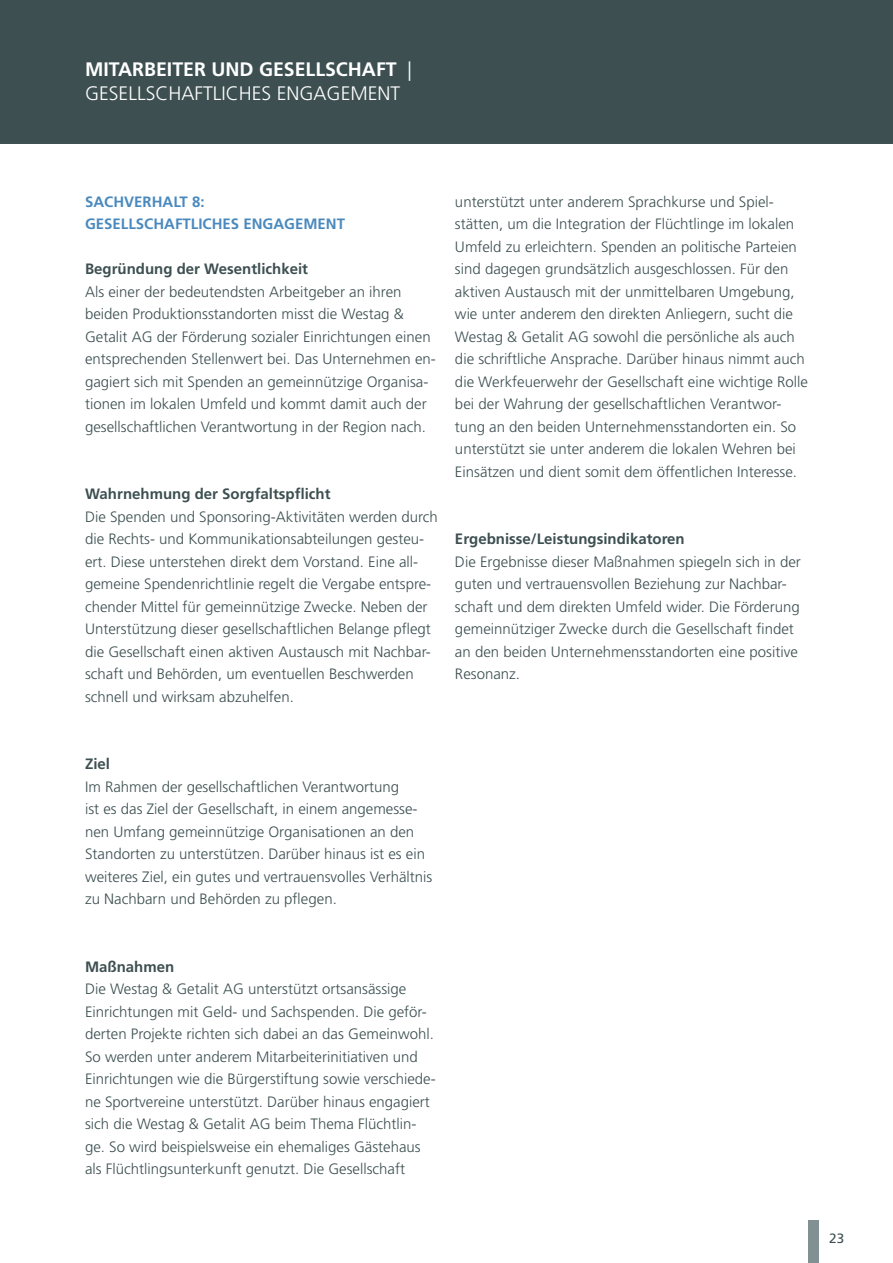
<style>
.page{position:relative;width:893px;height:1263px;background:#fff}
.page>*{position:absolute;margin:0;border:0;box-sizing:border-box;transform-origin:0 0}
.t1{font:300 19.5px/23.4px "Frutiger LT Pro";color:#fff}
.t2{font:300 15px/22.5px "Frutiger LT Pro";color:#3d4f51}
.t3{font:700 15px "Frutiger LT Pro";color:#3d4f51}
.t4{font:700 15px/22.5px "Frutiger LT Pro";color:#4a89be}
.t5{font:13.5px "Frutiger LT Pro";color:#3d4f51}
.s1{font-weight:700}
</style>
<div class="page">
<div style="left:0;top:0;width:893px;height:145px;background:#3d4f51"></div>
<hr style="left:0;top:144px;width:893px;height:1px;background:#fff">
<div style="left:808px;top:1220px;width:11px;height:43px;background:#809093"></div>
<h1 class="t1" style="left:85px;top:58px;width:328px"><span class="s1">MITARBEITER UND GESELLSCHAFT</span> |<br>GESELLSCHAFTLICHES ENGAGEMENT</h1>
<p class="t4" style="left:85px;top:190px;width:262px">SACHVERHALT 8:<br>GESELLSCHAFTLICHES ENGAGEMENT</p>
<p class="t3" style="left:85px;top:260px;width:225px">Begründung der Wesentlichkeit</p>
<p class="t2" style="left:85px;top:281px;width:352px">Als einer der bedeutendsten Arbeitgeber an ihren beiden Produktionsstandorten misst die Westag &amp; Getalit AG der Förderung sozialer Einrichtungen einen entsprechenden Stellenwert bei. Das Unternehmen en&shy;gagiert sich mit Spenden an gemeinnützige Organisa&shy;tionen im lokalen Umfeld und kommt damit auch der gesellschaftlichen Verantwortung in der Region nach.</p>
<p class="t3" style="left:85px;top:485px;width:247px">Wahrnehmung der Sorgfaltspflicht</p>
<p class="t2" style="left:85px;top:506px;width:354px">Die Spenden und Sponsoring-Aktivitäten werden durch die Rechts- und Kommunikationsabteilungen gesteu&shy;ert. Diese unterstehen direkt dem Vorstand. Eine all&shy;gemeine Spendenrichtlinie regelt die Vergabe entspre&shy;chender Mittel für gemeinnützige Zwecke. Neben der Unterstützung dieser gesellschaftlichen Belange pflegt die Gesellschaft einen aktiven Austausch mit Nachbar&shy;schaft und Behörden, um eventuellen Beschwerden schnell und wirksam abzuhelfen.</p>
<p class="t2" style="left:455px;top:191px;width:354px">unterstützt unter anderem Sprachkurse und Spiel&shy;stätten, um die Integration der Flüchtlinge im lokalen Umfeld zu erleichtern. Spenden an politische Parteien sind dagegen grundsätzlich ausgeschlossen. Für den aktiven Austausch mit der unmittelbaren Umgebung, wie unter anderem den direkten Anliegern, sucht die Westag &amp; Getalit AG sowohl die persönliche als auch die schriftliche Ansprache. Darüber hinaus nimmt auch die Werkfeuerwehr der Gesellschaft eine wichtige Rolle bei der Wahrung der gesellschaftlichen Verantwor&shy;tung an den beiden Unternehmensstandorten ein. So unterstützt sie unter anderem die lokalen Wehren bei Einsätzen und dient somit dem öffentlichen Interesse.</p>
<p class="t3" style="left:455px;top:530px;width:231px">Ergebnisse/Leistungsindikatoren</p>
<p class="t2" style="left:455px;top:551px;width:347px">Die Ergebnisse dieser Maßnahmen spiegeln sich in der guten und vertrauensvollen Beziehung zur Nachbar&shy;schaft und dem direkten Umfeld wider. Die Förderung gemeinnütziger Zwecke durch die Gesellschaft findet an den beiden Unternehmensstandorten eine positive Resonanz.</p>
<p class="t3" style="left:85px;top:755px;width:27px">Ziel</p>
<p class="t2" style="left:85px;top:776px;width:349px">Im Rahmen der gesellschaftlichen Verantwortung<br>ist es das Ziel der Gesellschaft, in einem angemesse&shy;nen Umfang gemeinnützige Organisationen an den Standorten zu unterstützen. Darüber hinaus ist es ein weiteres Ziel, ein gutes und vertrauensvolles Verhältnis zu Nachbarn und Behörden zu pflegen.</p>
<p class="t3" style="left:85px;top:958px;width:91px">Maßnahmen</p>
<p class="t2" style="left:85px;top:978px;width:352px">Die Westag &amp; Getalit AG unterstützt ortsansässige Einrichtungen mit Geld- und Sachspenden. Die geför&shy;derten Projekte richten sich dabei an das Gemeinwohl.<br>So werden unter anderem Mitarbeiterinitiativen und Einrichtungen wie die Bürgerstiftung sowie verschiede&shy;ne Sportvereine unterstützt. Darüber hinaus engagiert sich die Westag &amp; Getalit AG beim Thema Flüchtlin&shy;ge. So wird beispielsweise ein ehemaliges Gästehaus als Flüchtlingsunterkunft genutzt. Die Gesellschaft</p>
<p class="t5" style="left:829px;top:1231px;width:17px">23</p>
</div>
